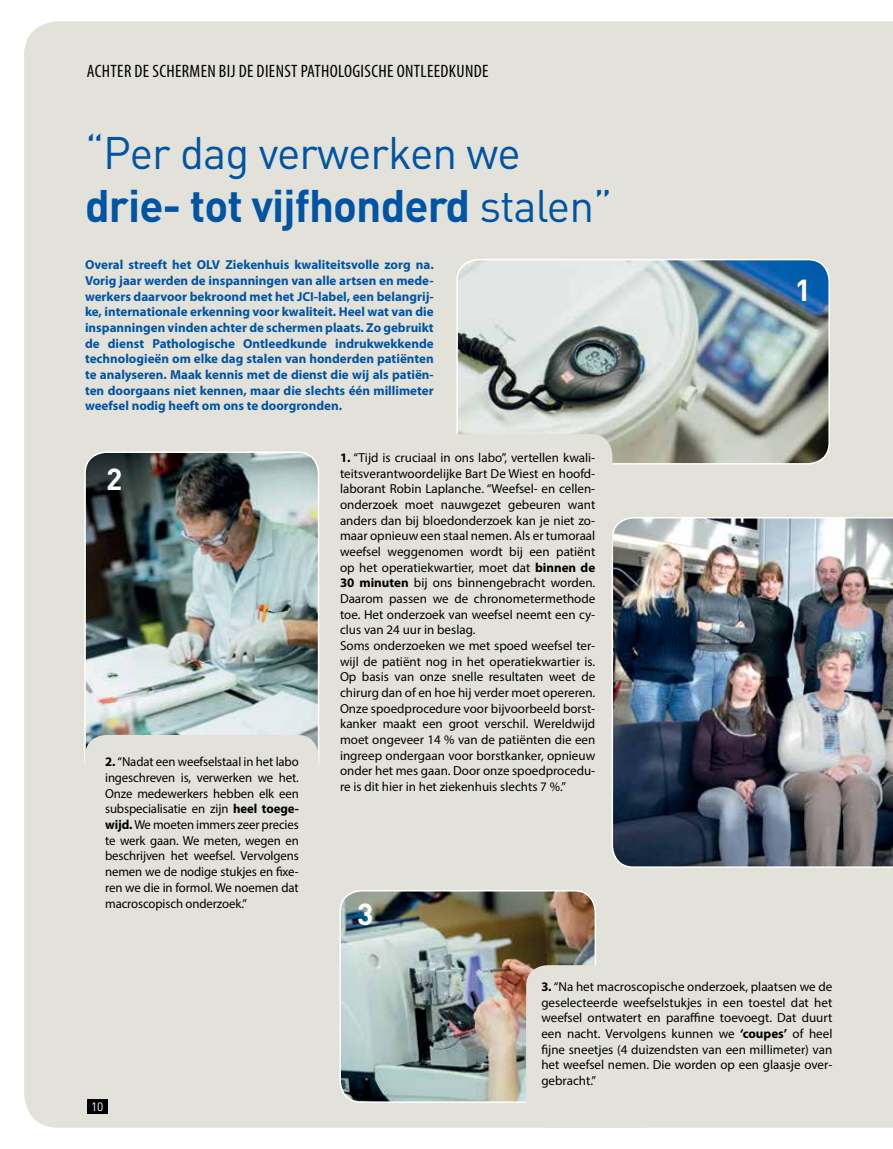
<style>
.page{position:relative;width:893px;height:1149px;background:#fff}
.page>*{position:absolute;margin:0;border:0;box-sizing:border-box;transform-origin:0 0}
.t1{font:45px/53.6px "DIN";letter-spacing:-.02em;color:#0054a4}
.t2{font:700 30px "DIN";color:#fff}
.t3{font:condensed 18px "Myriad Pro";letter-spacing:.02em;color:#000}
.t4{font:13.05px/15.6px "Myriad Pro";color:#000;text-align:justify}
.t5{font:700 13.05px/15.6px "Myriad Pro";color:#0054a4;text-align:justify}
.t6{font:12px "DIN";color:#fff}
.s1{font-weight:700}
</style>
<div class="page">
<div style="left:24px;top:21px;width:869px;height:1106px;background:#e3e2da"></div>
<img style="left:457px;top:259px;width:372px;height:204px">
<div style="left:456px;top:259px;width:374px;height:205px;border:2px solid #fff;border-radius:21px"></div>
<img style="left:85px;top:452px;width:234px;height:293px">
<div style="left:84px;top:451px;width:235px;height:330px;border:2px solid #fff;border-radius:21px"></div>
<img style="left:340px;top:890px;width:255px;height:211px">
<div style="left:339px;top:889px;width:257px;height:213px;border:2px solid #fff;border-radius:21px"></div>
<img style="left:612px;top:517px;width:281px;height:350px">
<div style="left:526px;top:964px;width:138px;height:163px;background:#e3e2da;border-radius:21px"></div>
<div style="left:330px;top:434px;width:282px;height:138px;background:#e3e2da;border-radius:21px"></div>
<div style="left:85px;top:734px;width:234px;height:147px;background:#e3e2da;border-radius:21px"></div>
<div style="left:87px;top:1098px;width:21px;height:15px;background:#000"></div>
<h3 class="t3" style="left:87px;top:61px;width:403px">ACHTER DE SCHERMEN BIJ DE DIENST PATHOLOGISCHE ONTLEEDKUNDE</h3>
<h1 class="t1" style="left:85px;top:125px;width:529px">“Per dag verwerken we <span class="s1">drie- tot vijfhonderd</span> stalen”</h1>
<p class="t5" style="left:85px;top:257px;width:350px">Overal streeft het OLV Ziekenhuis kwaliteitsvolle zorg na.<br>Vorig jaar werden de inspanningen van alle artsen en mede&shy;werkers daarvoor bekroond met het JCI-label, een belangrij&shy;ke, internationale erkenning voor kwaliteit. Heel wat van die inspanningen vinden achter de schermen plaats. Zo gebruikt de dienst Pathologische Ontleedkunde indrukwekkende technologieën om elke dag stalen van honderden patiënten te analyseren. Maak kennis met de dienst die wij als patiën&shy;ten doorgaans niet kennen, maar die slechts één millimeter weefsel nodig heeft om ons te doorgronden.</p>
<h2 class="t2" style="left:106px;top:459px;width:18px">2</h2>
<p class="t4" style="left:105px;top:753px;width:195px"><span class="s1">2.</span> “Nadat een weefselstaal in het labo ingeschreven is, verwerken we het.<br>Onze medewerkers hebben elk een subspecialisatie en zijn <span class="s1">heel toege&shy;wijd.</span> We moeten immers zeer precies te werk gaan. We meten, wegen en beschrijven het weefsel. Vervolgens nemen we de nodige stukjes en fixe&shy;ren we die in formol. We noemen dat macroscopisch onderzoek.”</p>
<p class="t4" style="left:340px;top:449px;width:257px;text-align:left"><span class="s1">1.</span> “Tijd is cruciaal in ons labo”, vertellen kwali&shy;teitsverantwoordelijke Bart De Wiest en hoofd&shy;laborant Robin Laplanche. “Weefsel- en cellen&shy;onderzoek moet nauwgezet gebeuren want anders dan bij bloedonderzoek kan je niet zo&shy;maar opnieuw een staal nemen. Als er tumoraal weefsel weggenomen wordt bij een patiënt op het operatiekwartier, moet dat <span class="s1">binnen de 30 minuten</span> bij ons binnengebracht worden.<br>Daarom passen we de chronometermethode toe. Het onderzoek van weefsel neemt een cy&shy;clus van 24 uur in beslag.<br>Soms onderzoeken we met spoed weefsel ter&shy;wijl de patiënt nog in het operatiekwartier is.<br>Op basis van onze snelle resultaten weet de chirurg dan of en hoe hij verder moet opereren.<br>Onze spoedprocedure voor bijvoorbeeld borst&shy;kanker maakt een groot verschil. Wereldwijd moet ongeveer 14 % van de patiënten die een ingreep ondergaan voor borstkanker, opnieuw onder het mes gaan. Door onze spoedprocedu&shy;re is dit hier in het ziekenhuis slechts 7 %.”</p>
<h2 class="t2" style="left:357px;top:894px;width:18px">3</h2>
<h2 class="t2" style="left:795px;top:270px;width:18px">1</h2>
<p class="t6" style="left:91px;top:1098px;width:14px">10</p>
<p class="t4" style="left:541px;top:978px;width:293px"><span class="s1">3.</span> “Na het macroscopische onderzoek, plaatsen we de geselecteerde weefselstukjes in een toestel dat het weefsel ontwatert en paraffine toevoegt. Dat duurt een nacht. Vervolgens kunnen we <span class="s1">‘coupes’</span> of heel fijne sneetjes (4 duizendsten van een millimeter) van het weefsel nemen. Die worden op een glaasje over&shy;gebracht.”</p>
</div>
